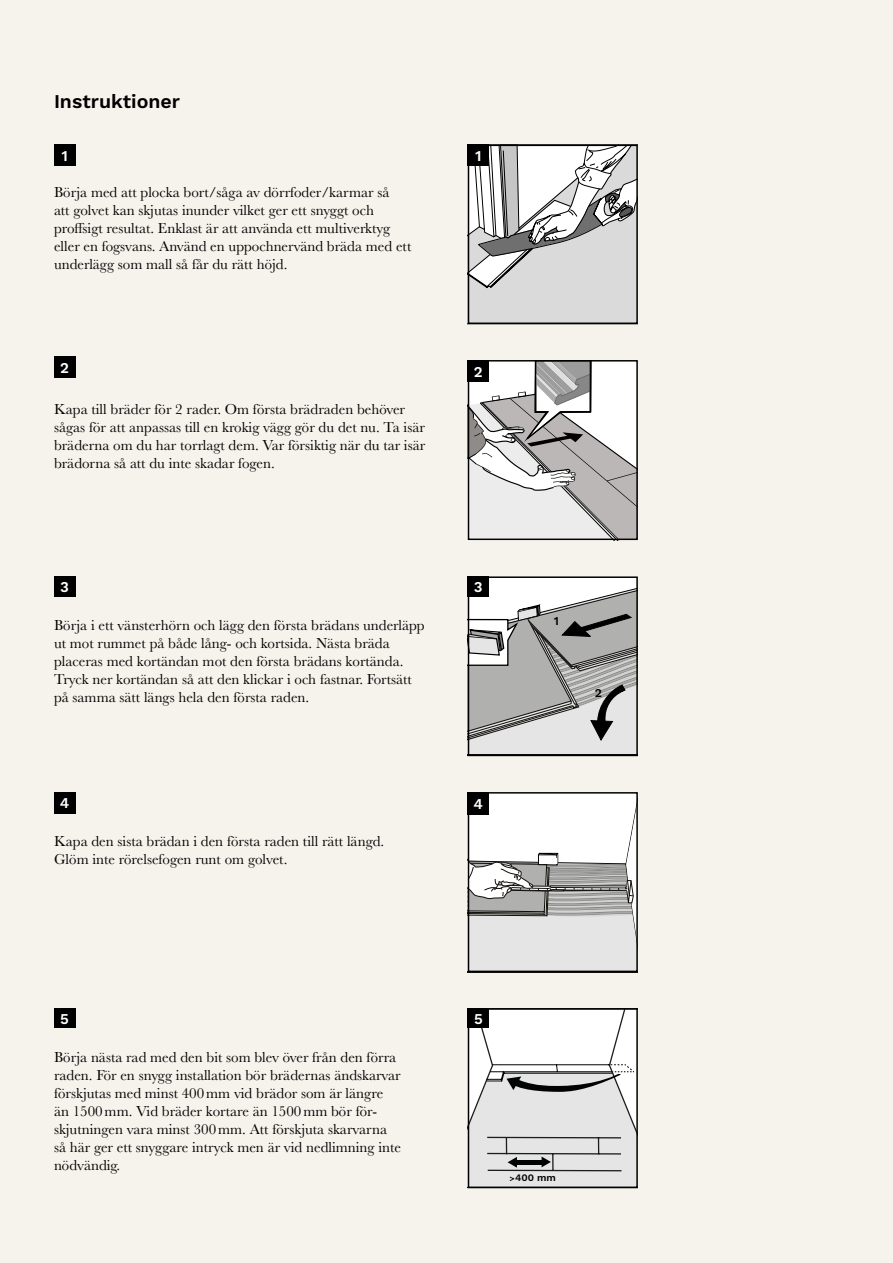
<style>
.page{position:relative;width:893px;height:1263px;background:#f6f2ec}
.page>*{position:absolute;margin:0;border:0;box-sizing:border-box;transform-origin:0 0}
.t1{font:600 19.5px "Work Sans";color:#000}
.t2{font:15px/18px "Baskerville";color:#000}
.t3{font:600 15px "Work Sans";color:#fff}
.t4{font:600 12px "Work Sans";color:#000}
.t5{font:600 9.9px "Work Sans Roman";color:#010202}
</style>
<div class="page">
<div style="left:54px;top:1008px;width:21px;height:20px;background:#000"></div>
<svg style="left:471px;top:148px;width:164px;height:173px;background:#cecece"></svg>
<div style="left:468px;top:145px;width:170px;height:179px;border:2px solid #000"></div>
<div style="left:468px;top:145px;width:21px;height:21px;background:#000"></div>
<div style="left:54px;top:145px;width:21px;height:21px;background:#000"></div>
<div style="left:54px;top:356px;width:21px;height:22px;background:#000"></div>
<svg style="left:471px;top:795px;width:164px;height:174px;background:#dad9d9"></svg>
<div style="left:468px;top:792px;width:170px;height:180px;border:2px solid #000"></div>
<div style="left:468px;top:792px;width:21px;height:22px;background:#000"></div>
<div style="left:54px;top:792px;width:21px;height:21px;background:#000"></div>
<div style="left:54px;top:576px;width:21px;height:20px;background:#000"></div>
<svg style="left:468px;top:360px;width:170px;height:180px"></svg>
<svg style="left:468px;top:576px;width:170px;height:180px;background:#b2b1b1"></svg>
<svg style="left:471px;top:1011px;width:164px;height:174px;background:#dedede"></svg>
<div style="left:468px;top:1008px;width:170px;height:180px;border:2px solid #000"></div>
<div style="left:468px;top:1008px;width:21px;height:20px;background:#000"></div>
<h1 class="t1" style="left:54px;top:90px;width:128px">Instruktioner</h1>
<p class="t3" style="left:61px;top:147px;width:8px">1</p>
<p class="t2" style="left:54px;top:184px;width:359px">Börja med att plocka bort/såga av dörrfoder/karmar så<br>att golvet kan skjutas inunder vilket ger ett snyggt och proffsigt resultat. Enklast är att använda ett multiverktyg eller en fogsvans. Använd en uppochnervänd bräda med ett underlägg som mall så får du rätt höjd.</p>
<p class="t3" style="left:60px;top:359px;width:10px">2</p>
<p class="t2" style="left:54px;top:400px;width:373px">Kapa till bräder för 2 rader. Om första brädraden behöver sågas för att anpassas till en krokig vägg gör du det nu. Ta isär bräderna om du har torrlagt dem. Var försiktig när du tar isär brädorna så att du inte skadar fogen.</p>
<p class="t3" style="left:60px;top:578px;width:10px">3</p>
<p class="t2" style="left:54px;top:616px;width:372px">Börja i ett vänsterhörn och lägg den första brädans underläpp ut mot rummet på både lång- och kortsida. Nästa bräda placeras med kortändan mot den första brädans kortända.<br>Tryck ner kortändan så att den klickar i och fastnar. Fortsätt på samma sätt längs hela den första raden.</p>
<p class="t3" style="left:475px;top:147px;width:8px">1</p>
<p class="t3" style="left:474px;top:363px;width:10px">2</p>
<p class="t3" style="left:474px;top:578px;width:10px">3</p>
<p class="t3" style="left:60px;top:794px;width:11px">4</p>
<p class="t3" style="left:474px;top:795px;width:11px">4</p>
<p class="t2" style="left:54px;top:832px;width:332px">Kapa den sista brädan i den första raden till rätt längd.<br>Glöm inte rörelsefogen runt om golvet.</p>
<p class="t4" style="left:554px;top:614px;width:7px">1</p>
<p class="t4" style="left:595px;top:686px;width:9px">2</p>
<p class="t3" style="left:60px;top:1010px;width:10px">5</p>
<p class="t2" style="left:54px;top:1048px;width:348px">Börja nästa rad med den bit som blev över från den förra raden. För en snygg installation bör brädernas ändskarvar förskjutas med minst 400mm vid brädor som är längre än 1500mm. Vid bräder kortare än 1500mm bör för&shy;skjutningen vara minst 300mm. Att förskjuta skarvarna så här ger ett snyggare intryck men är vid nedlimning inte nödvändig.</p>
<p class="t3" style="left:474px;top:1010px;width:10px">5</p>
<p class="t5" style="left:515px;top:1170px;width:42px">400 mm</p>
</div>
